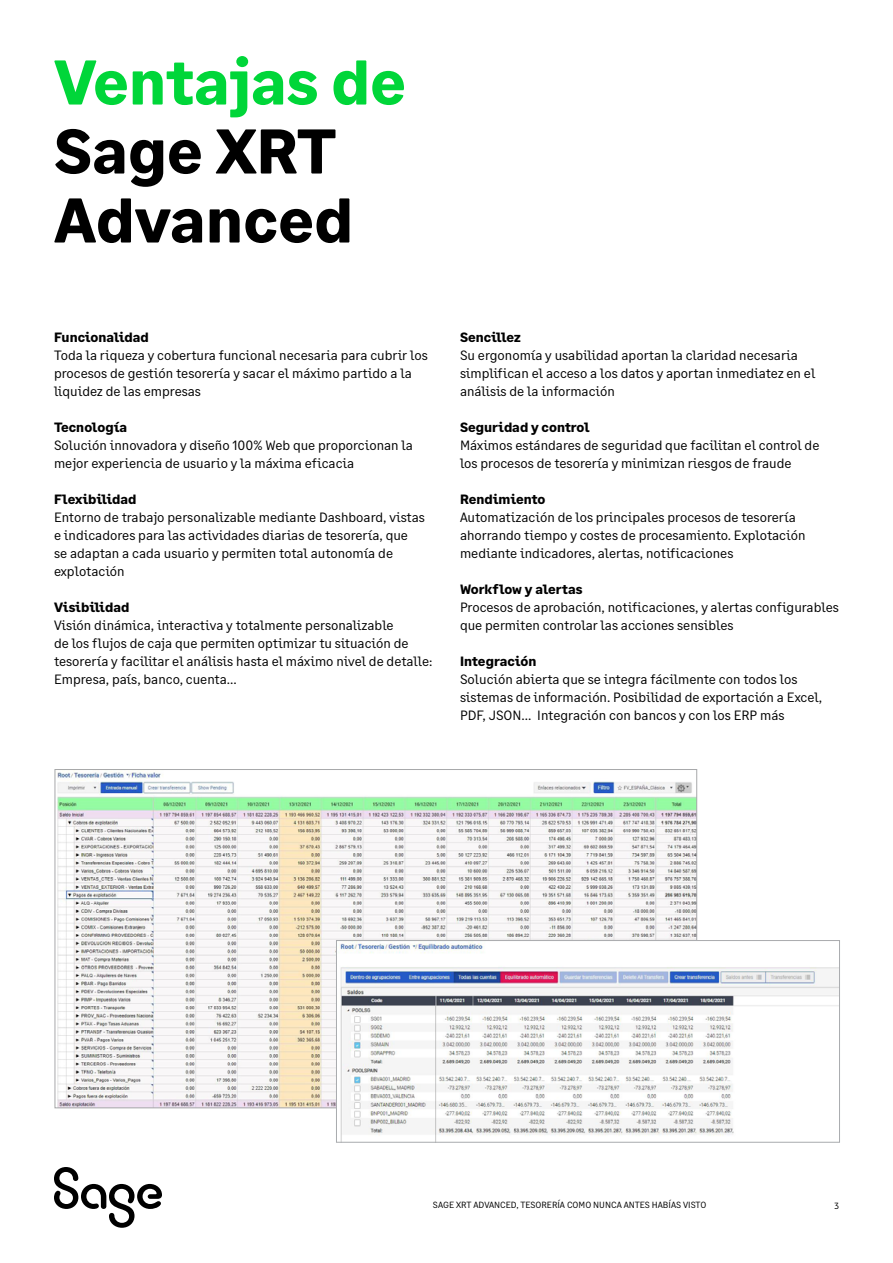
<style>
.page{position:relative;width:893px;height:1263px;background:#fff}
.page>*{position:absolute;margin:0;border:0;box-sizing:border-box;transform-origin:0 0}
.t1{font:700 63px/69px "Sage Text";color:#000}
.t2{font:700 63px "Sage Text";color:#00d639}
.t3{font:13.5px/18px "Sage Text";color:#000}
.t4{font:700 13.5px "Sage Text";color:#000}
.t5{font:9px "Sage Text";color:#000}
</style>
<div class="page">
<img style="left:57px;top:771px;width:638px;height:335px">
<img style="left:338px;top:942px;width:500px;height:198px">
<div style="left:336px;top:940px;width:504px;height:202px;border:1px solid #a9abae"></div>
<svg style="left:54px;top:1167px;width:108px;height:61px"></svg>
<h1 class="t2" style="left:54px;top:43px;width:353px">Ventajas de</h1>
<h1 class="t1" style="left:54px;top:118px;width:300px">Sage XRT<br>Advanced</h1>
<p class="t4" style="left:54px;top:329px;width:96px">Funcionalidad</p>
<p class="t3" style="left:54px;top:346px;width:375px">Toda la riqueza y cobertura funcional necesaria para cubrir los procesos de gestión tesorería y sacar el máximo partido a la liquidez de las empresas</p>
<p class="t4" style="left:54px;top:419px;width:75px">Tecnología</p>
<p class="t3" style="left:54px;top:436px;width:361px">Solución innovadora y diseño 100% Web que proporcionan la mejor experiencia de usuario y la máxima eficacia</p>
<p class="t4" style="left:54px;top:491px;width:84px">Flexibilidad</p>
<p class="t3" style="left:54px;top:508px;width:372px">Entorno de trabajo personalizable mediante Dashboard, vistas e indicadores para las actividades diarias de tesorería, que<br>se adaptan a cada usuario y permiten total autonomía de explotación</p>
<p class="t4" style="left:54px;top:599px;width:77px">Visibilidad</p>
<p class="t3" style="left:54px;top:616px;width:380px">Visión dinámica, interactiva y totalmente personalizable<br>de los flujos de caja que permiten optimizar tu situación de tesorería y facilitar el análisis hasta el máximo nivel de detalle:<br>Empresa, país, banco, cuenta…</p>
<p class="t4" style="left:460px;top:329px;width:62px">Sencillez</p>
<p class="t3" style="left:460px;top:346px;width:357px">Su ergonomía y usabilidad aportan la claridad necesaria simplifican el acceso a los datos y aportan inmediatez en el análisis de la información</p>
<p class="t4" style="left:460px;top:419px;width:131px">Seguridad y control</p>
<p class="t3" style="left:460px;top:436px;width:361px">Máximos estándares de seguridad que facilitan el control de los procesos de tesorería y minimizan riesgos de fraude</p>
<p class="t4" style="left:460px;top:491px;width:87px">Rendimiento</p>
<p class="t3" style="left:460px;top:508px;width:347px">Automatización de los principales procesos de tesorería ahorrando tiempo y costes de procesamiento. Explotación mediante indicadores, alertas, notificaciones</p>
<p class="t4" style="left:460px;top:581px;width:124px">Workflow y alertas</p>
<p class="t3" style="left:460px;top:598px;width:380px">Procesos de aprobación, notificaciones, y alertas configurables que permiten controlar las acciones sensibles</p>
<p class="t4" style="left:460px;top:653px;width:78px">Integración</p>
<p class="t3" style="left:460px;top:670px;width:364px">Solución abierta que se integra fácilmente con todos los sistemas de información. Posibilidad de exportación a Excel,<br>PDF, JSON… Integración con bancos y con los ERP más</p>
<p class="t5" style="left:433px;top:1199px;width:275px">SAGE XRT ADVANCED, TESORERÍA COMO NUNCA ANTES HABÍAS VISTO</p>
<p class="t5" style="left:834px;top:1200px;width:6px">3</p>
</div>
